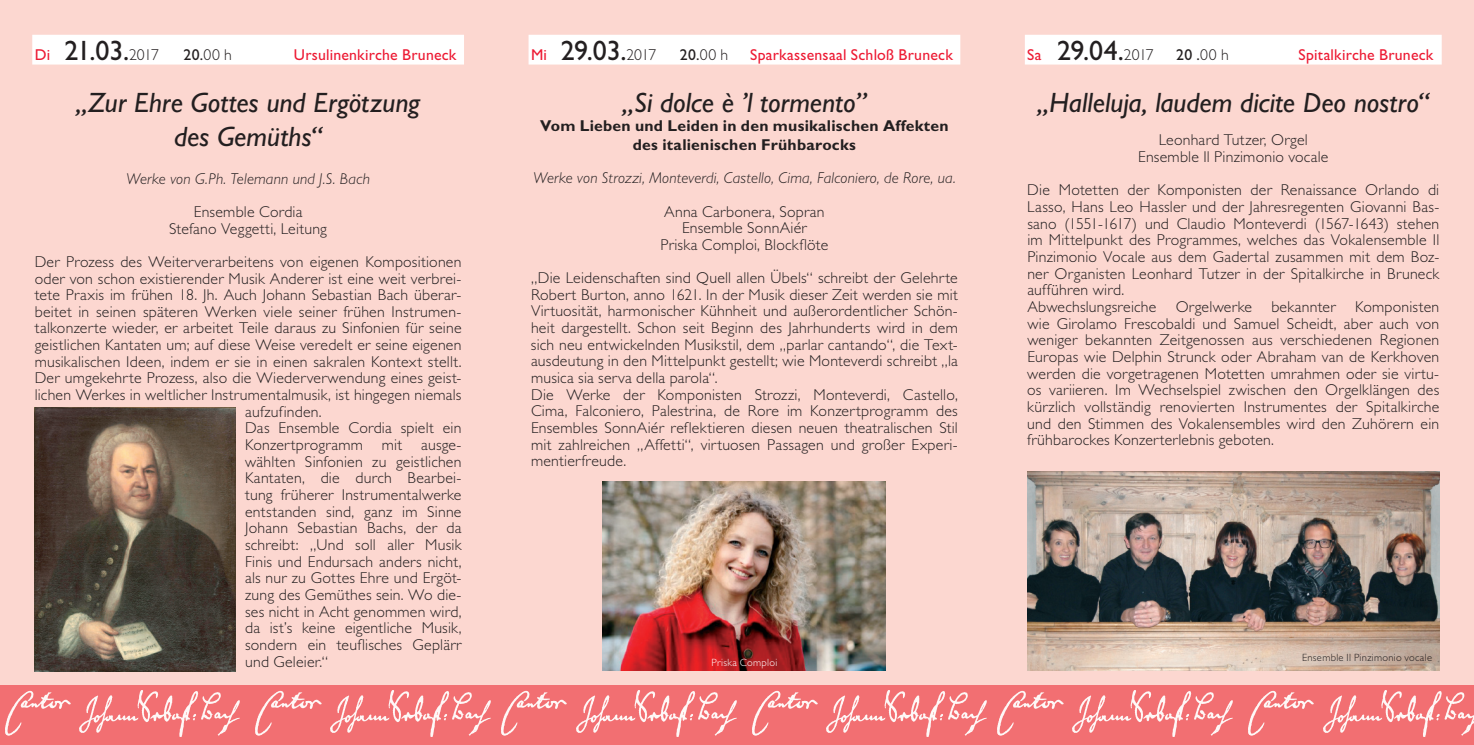
<style>
.page{position:relative;width:1474px;height:745px;background:#fff}
.page>*{position:absolute;margin:0;border:0;box-sizing:border-box;transform-origin:0 0}
.t1{font:italic 28px/33.6px "Gill Sans";color:#231f20;text-align:center}
.t2{font:28px "Gill Sans";letter-spacing:-.015em;color:#231f20}
.t3{font:300 15.75px/16.6px "Gill Sans";letter-spacing:.015em;color:#231f20;text-align:center}
.t4{font:italic 300 15.75px "Gill Sans";letter-spacing:.01em;color:#231f20}
.t5{font:700 15.75px/18.9px "Gill Sans";letter-spacing:.015em;color:#231f20;text-align:center}
.t6{font:15.75px "Gill Sans";letter-spacing:.015em;color:#ed1a33}
.t7{font:15.75px "Gill Sans";color:#231f20}
.t8{font:300 10.5px "Gill Sans";letter-spacing:.025em;color:#231f20}
.t9{font:300 10.5px "Gill Sans";letter-spacing:.03em;color:#fff}
.s1{font-size:15.75px;color:#ed1a33}
.s2{font-weight:300;font-size:15.75px}
.s3{font-weight:300}
</style>
<div class="page">
<div style="left:0;top:0;width:1473px;height:744px;background:#fcd7d0"></div>
<div style="left:0;top:685px;width:1473px;height:59px;background:#f26f72"></div>
<img style="left:79px;top:690px;width:161px;height:47px">
<img style="left:5px;top:690px;width:66px;height:46px">
<img style="left:576px;top:690px;width:161px;height:47px">
<img style="left:517px;top:690px;width:50px;height:34px">
<img style="left:1072px;top:690px;width:161px;height:47px">
<img style="left:1013px;top:690px;width:51px;height:35px">
<img style="left:330px;top:690px;width:187px;height:47px">
<img style="left:255px;top:690px;width:67px;height:46px">
<img style="left:826px;top:690px;width:187px;height:47px">
<img style="left:752px;top:690px;width:66px;height:46px">
<img style="left:1323px;top:690px;width:150px;height:47px">
<img style="left:1248px;top:690px;width:66px;height:46px">
<div style="left:32px;top:35px;width:432px;height:29px;background:#fff"></div>
<div style="left:528px;top:35px;width:432px;height:29px;background:#fff"></div>
<div style="left:1024px;top:35px;width:417px;height:29px;background:#fff"></div>
<img style="left:603px;top:481px;width:282px;height:189px">
<img style="left:1027px;top:471px;width:412px;height:199px">
<img style="left:35px;top:407px;width:200px;height:263px">
<h1 class="t2" style="left:35px;top:34px;width:126px"><span class="s1">Di</span> 21.03.<span class="s2">2017</span></h1>
<p class="t7" style="left:184px;top:45px;width:50px">20.<span class="s3">00 h</span></p>
<p class="t6" style="left:294px;top:45px;width:164px">Ursulinenkirche Bruneck</p>
<h1 class="t1" style="left:76px;top:86px;width:346px">„Zur Ehre Gottes und Ergötzung des Gemüths“</h1>
<p class="t4" style="left:126px;top:169px;width:245px">Werke von G.Ph. Telemann und J.S. Bach</p>
<p class="t3" style="left:169px;top:203px;width:159px">Ensemble Cordia<br>Stefano Veggetti, Leitung</p>
<p class="t3" style="left:35px;top:253px;width:428px">Der Prozess des Weiterverarbeitens von eigenen Kompositionen</p>
<p class="t3" style="left:35px;top:270px;width:428px">oder von schon existierender Musik Anderer ist eine weit verbrei-</p>
<p class="t3" style="left:35px;top:286px;width:428px">tete Praxis im frühen 18. Jh. Auch Johann Sebastian Bach überar-</p>
<p class="t3" style="left:35px;top:303px;width:428px">beitet in seinen späteren Werken viele seiner frühen Instrumen-</p>
<p class="t3" style="left:35px;top:320px;width:428px">talkonzerte wieder, er arbeitet Teile daraus zu Sinfonien für seine</p>
<p class="t3" style="left:35px;top:336px;width:428px">geistlichen Kantaten um; auf diese Weise veredelt er seine eigenen</p>
<p class="t3" style="left:35px;top:353px;width:428px">musikalischen Ideen, indem er sie in einen sakralen Kontext stellt.</p>
<p class="t3" style="left:35px;top:370px;width:428px">Der umgekehrte Prozess, also die Wiederverwendung eines geist-</p>
<p class="t3" style="left:35px;top:386px;width:428px">lichen Werkes in weltlicher Instrumentalmusik, ist hingegen niemals</p>
<p class="t3" style="left:245px;top:403px;width:78px">aufzufinden.</p>
<p class="t3" style="left:245px;top:419px;width:218px">Das Ensemble Cordia spielt ein</p>
<p class="t3" style="left:245px;top:436px;width:218px">Konzertprogramm mit ausge-</p>
<p class="t3" style="left:245px;top:453px;width:218px">wählten Sinfonien zu geistlichen</p>
<p class="t3" style="left:245px;top:469px;width:218px">Kantaten, die durch Bearbei-</p>
<p class="t3" style="left:245px;top:486px;width:218px">tung früherer Instrumentalwerke</p>
<p class="t3" style="left:245px;top:503px;width:218px">entstanden sind, ganz im Sinne</p>
<p class="t3" style="left:245px;top:519px;width:218px">Johann Sebastian Bachs, der da</p>
<p class="t3" style="left:245px;top:536px;width:218px">schreibt: „Und soll aller Musik</p>
<p class="t3" style="left:245px;top:553px;width:218px">Finis und Endursach anders nicht,</p>
<p class="t3" style="left:245px;top:569px;width:218px">als nur zu Gottes Ehre und Ergöt-</p>
<p class="t3" style="left:245px;top:586px;width:218px">zung des Gemüthes sein. Wo die-</p>
<p class="t3" style="left:245px;top:602px;width:218px">ses nicht in Acht genommen wird,</p>
<p class="t3" style="left:245px;top:619px;width:218px">da ist’s keine eigentliche Musik,</p>
<p class="t3" style="left:245px;top:636px;width:218px">sondern ein teuflisches Geplärr</p>
<p class="t3" style="left:245px;top:652px;width:84px">und Geleier.“</p>
<h1 class="t2" style="left:531px;top:34px;width:127px"><span class="s1">Mi</span> 29.03.<span class="s2">2017</span></h1>
<p class="t7" style="left:680px;top:45px;width:50px">20.<span class="s3">00 h</span></p>
<p class="t6" style="left:750px;top:45px;width:204px">Sparkassensaal Schloß Bruneck</p>
<h1 class="t1" style="left:622px;top:86px;width:245px">„Si dolce è ’l tormento”</h1>
<p class="t5" style="left:540px;top:116px;width:410px">Vom Lieben und Leiden in den musikalischen Affekten des italienischen Frühbarocks</p>
<p class="t4" style="left:533px;top:169px;width:424px">Werke von Strozzi, Monteverdi, Castello, Cima, Falconiero, de Rore, ua.</p>
<p class="t3" style="left:660px;top:203px;width:169px">Anna Carbonera, Sopran<br>Ensemble SonnAiér<br>Priska Comploi, Blockflöte</p>
<p class="t3" style="left:531px;top:269px;width:428px;text-align:left">„Die Leidenschaften sind Quell allen Übels“ schreibt der Gelehrte Robert Burton, anno 1621. In der Musik dieser Zeit werden sie mit Virtuosität, harmonischer Kühnheit und außerordentlicher Schön&shy;heit dargestellt. Schon seit Beginn des Jahrhunderts wird in dem sich neu entwickelnden Musikstil, dem „parlar cantando“, die Text&shy;ausdeutung in den Mittelpunkt gestellt; wie Monteverdi schreibt „la musica sia serva della parola“.<br>Die Werke der Komponisten Strozzi, Monteverdi, Castello, Cima, Falconiero, Palestrina, de Rore im Konzertprogramm des Ensembles SonnAiér reflektieren diesen neuen theatralischen Stil mit zahlreichen „Affetti“, virtuosen Passagen und großer Experi&shy;mentierfreude.</p>
<p class="t9" style="left:711px;top:656px;width:67px">Priska Comploi</p>
<h1 class="t2" style="left:1027px;top:34px;width:128px"><span class="s1">Sa</span> 29.04.<span class="s2">2017</span></h1>
<p class="t7" style="left:1176px;top:45px;width:54px">20 .<span class="s3">00 h</span></p>
<p class="t6" style="left:1298px;top:45px;width:136px">Spitalkirche Bruneck</p>
<h1 class="t1" style="left:1037px;top:86px;width:393px">„Halleluja, laudem dicite Deo nostro“</h1>
<p class="t3" style="left:1138px;top:132px;width:192px">Leonhard Tutzer, Orgel<br>Ensemble Il Pinzimonio vocale</p>
<p class="t3" style="left:1027px;top:182px;width:413px;text-align:left">Die Motetten der Komponisten der Renaissance Orlando di Lasso, Hans Leo Hassler und der Jahresregenten Giovanni Bas&shy;sano (1551-1617) und Claudio Monteverdi (1567-1643) stehen im Mittelpunkt des Programmes, welches das Vokalensemble Il Pinzimonio Vocale aus dem Gadertal zusammen mit dem Boz&shy;ner Organisten Leonhard Tutzer in der Spitalkirche in Bruneck aufführen wird.<br>Abwechslungsreiche Orgelwerke bekannter Komponisten wie Girolamo Frescobaldi und Samuel Scheidt, aber auch von weniger bekannten Zeitgenossen aus verschiedenen Regionen Europas wie Delphin Strunck oder Abraham van de Kerkhoven werden die vorgetragenen Motetten umrahmen oder sie virtu&shy;os variieren. Im Wechselspiel zwischen den Orgelklängen des kürzlich vollständig renovierten Instrumentes der Spitalkirche und den Stimmen des Vokalensembles wird den Zuhörern ein frühbarockes Konzerterlebnis geboten.</p>
<p class="t8" style="left:1302px;top:651px;width:131px">Ensemble Il Pinzimonio vocale</p>
</div>
